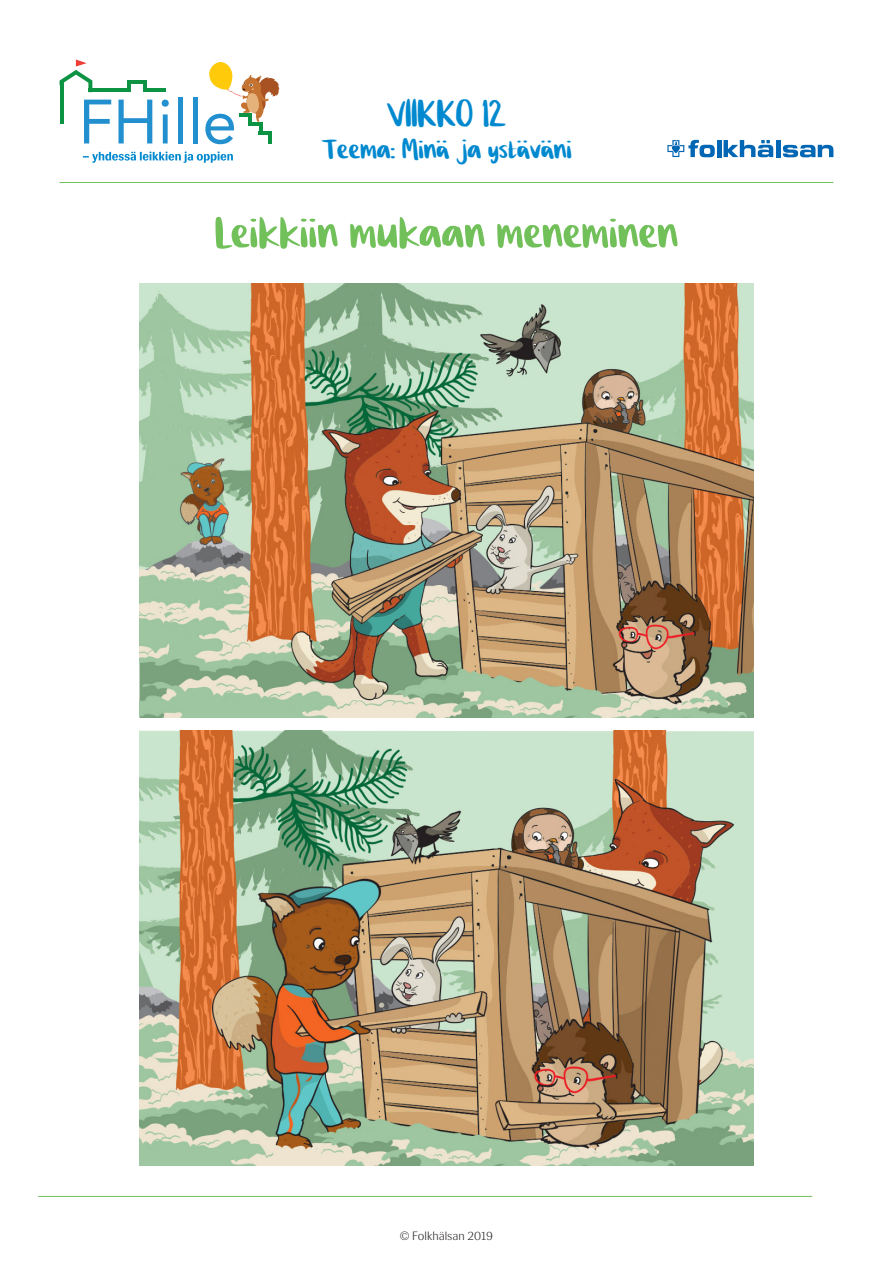
<style>
.page{position:relative;width:893px;height:1263px;background:#fff}
.page>*{position:absolute;margin:0;border:0;box-sizing:border-box;transform-origin:0 0}
.t1{font:57px "Cilla F Hscript";letter-spacing:.005em;color:#71c059}
.t2{font:46.95px "Cilla F Hscript";color:#0089cf}
.t3{font:34.95px "Cilla F Hscript";color:#0089cf}
.t4{font:300 12px "Siri";color:#231f20}
</style>
<div class="page">
<svg style="left:667px;top:140px;width:48px;height:17px"></svg>
<hr style="left:717px;top:140px;width:4px;height:17px;background:#0166b3">
<hr style="left:776px;top:140px;width:4px;height:17px;background:#0166b3">
<svg style="left:783px;top:145px;width:50px;height:12px"></svg>
<svg style="left:723px;top:140px;width:50px;height:17px"></svg>
<hr style="left:60px;top:182px;width:773px;height:1px;background:#71c059">
<img style="left:139px;top:283px;width:615px;height:435px">
<img style="left:139px;top:730px;width:615px;height:435px">
<hr style="left:38px;top:1196px;width:774px;height:1px;background:#71c059">
<svg style="left:84px;top:100px;width:27px;height:43px"></svg>
<svg style="left:118px;top:100px;width:34px;height:43px"></svg>
<svg style="left:162px;top:100px;width:7px;height:43px"></svg>
<div style="left:178px;top:97px;width:5px;height:46px;background:#228fcf"></div>
<hr style="left:193px;top:97px;width:4px;height:46px;background:#228fcf">
<hr style="left:88px;top:88px;width:43px;height:4px;background:#0d9344">
<hr style="left:143px;top:88px;width:23px;height:4px;background:#0d9344">
<hr style="left:127px;top:80px;width:20px;height:4px;background:#0d9344">
<hr style="left:143px;top:80px;width:4px;height:12px;background:#0d9344">
<hr style="left:127px;top:80px;width:4px;height:12px;background:#0d9344">
<svg style="left:60px;top:60px;width:32px;height:32px"></svg>
<hr style="left:60px;top:81px;width:3px;height:42px;background:#0d9344">
<svg style="left:205px;top:62px;width:75px;height:82px"></svg>
<svg style="left:83px;top:151px;width:150px;height:12px"></svg>
<p class="t2" style="left:387px;top:87px;width:121px">VIIKKO 12</p>
<p class="t3" style="left:321px;top:130px;width:252px">Teema: Minä ja ystäväni</p>
<p class="t1" style="left:215px;top:200px;width:465px">Leikkiin mukaan meneminen</p>
<p class="t4" style="left:400px;top:1229px;width:95px">© Folkhälsan 2019</p>
</div>
